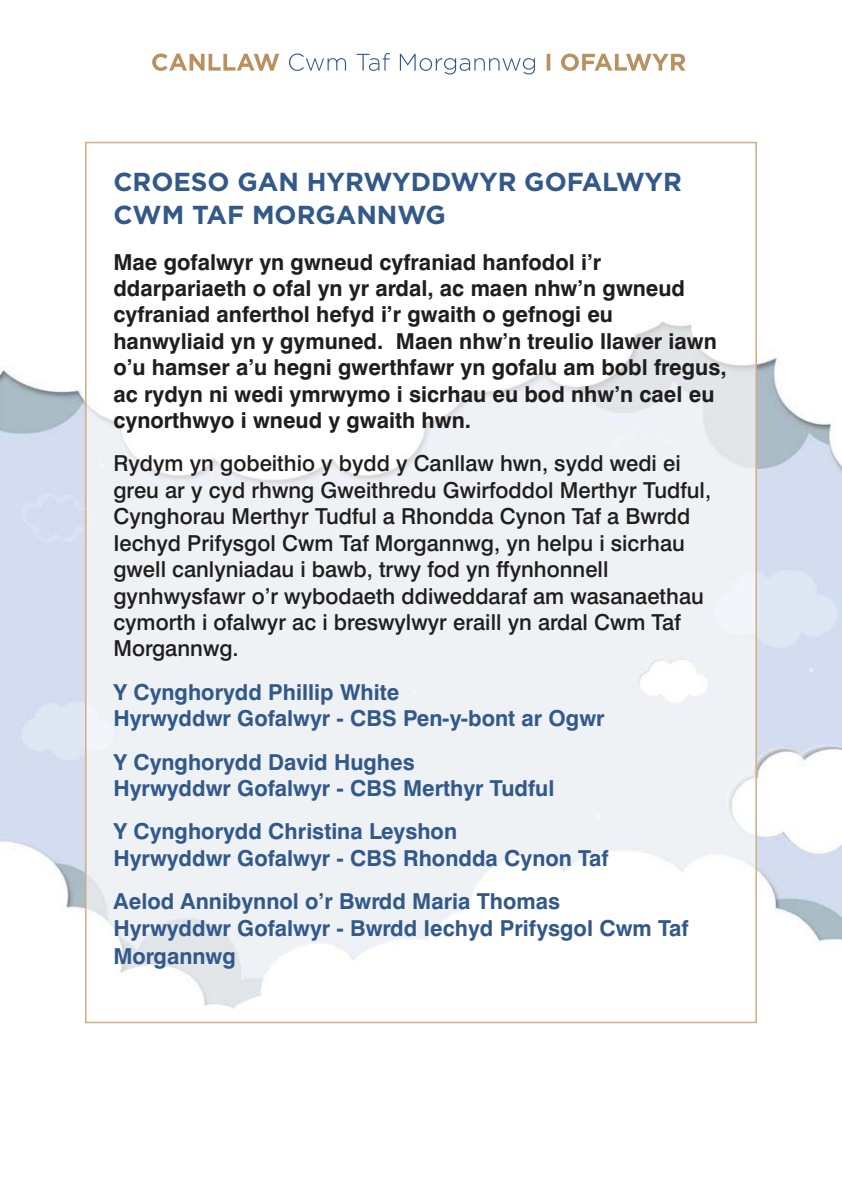
<style>
.page{position:relative;width:842px;height:1191px;background:#fff}
.page>*{position:absolute;margin:0;border:0;box-sizing:border-box;transform-origin:0 0}
.t1{font:700 26px/32.8px "Gotham";color:#32598a}
.t2{font:500 22px/26.4px "Swiss 721 BT";color:#201d1d}
.t3{font:700 22px/26.4px "Swiss 721 BT";color:#201d1d}
.t4{font:700 22px/26.4px "Swiss 721 BT";color:#32598a}
</style>
<div class="page">
<img style="left:0;top:53px;width:842px;height:971px">
<img style="left:152px;top:53px;width:318px;height:21px">
<img style="left:88px;top:145px;width:666px;height:875px">
<p class="t1" style="left:113px;top:168px;width:570px">CROESO GAN HYRWYDDWYR GOFALWYR<br>CWM TAF MORGANNWG</p>
<p class="t3" style="left:113px;top:251px;width:615px">Mae gofalwyr yn gwneud cyfraniad hanfodol i’r ddarpariaeth o ofal yn yr ardal, ac maen nhw’n gwneud cyfraniad anferthol hefyd i’r gwaith o gefnogi eu hanwyliaid yn y gymuned. Maen nhw’n treulio llawer iawn o’u hamser a’u hegni gwerthfawr yn gofalu am bobl fregus, ac rydyn ni wedi ymrwymo i sicrhau eu bod nhw’n cael eu cynorthwyo i wneud y gwaith hwn.</p>
<p class="t2" style="left:113px;top:453px;width:599px">Rydym yn gobeithio y bydd y Canllaw hwn, sydd wedi ei greu ar y cyd rhwng Gweithredu Gwirfoddol Merthyr Tudful, Cynghorau Merthyr Tudful a Rhondda Cynon Taf a Bwrdd Iechyd Prifysgol Cwm Taf Morgannwg, yn helpu i sicrhau gwell canlyniadau i bawb, trwy fod yn ffynhonnell gynhwysfawr o’r wybodaeth ddiweddaraf am wasanaethau cymorth i ofalwyr ac i breswylwyr eraill yn ardal Cwm Taf Morgannwg.</p>
<p class="t4" style="left:113px;top:681px;width:493px">Y Cynghorydd Phillip White<br>Hyrwyddwr Gofalwyr - CBS Pen-y-bont ar Ogwr</p>
<p class="t4" style="left:113px;top:751px;width:442px">Y Cynghorydd David Hughes<br>Hyrwyddwr Gofalwyr - CBS Merthyr Tudful</p>
<p class="t4" style="left:113px;top:820px;width:497px">Y Cynghorydd Christina Leyshon<br>Hyrwyddwr Gofalwyr - CBS Rhondda Cynon Taf</p>
<p class="t4" style="left:113px;top:890px;width:577px;line-height:27.2px">Aelod Annibynnol o’r Bwrdd Maria Thomas<br>Hyrwyddwr Gofalwyr - Bwrdd Iechyd Prifysgol Cwm Taf<br>Morgannwg</p>
</div>
